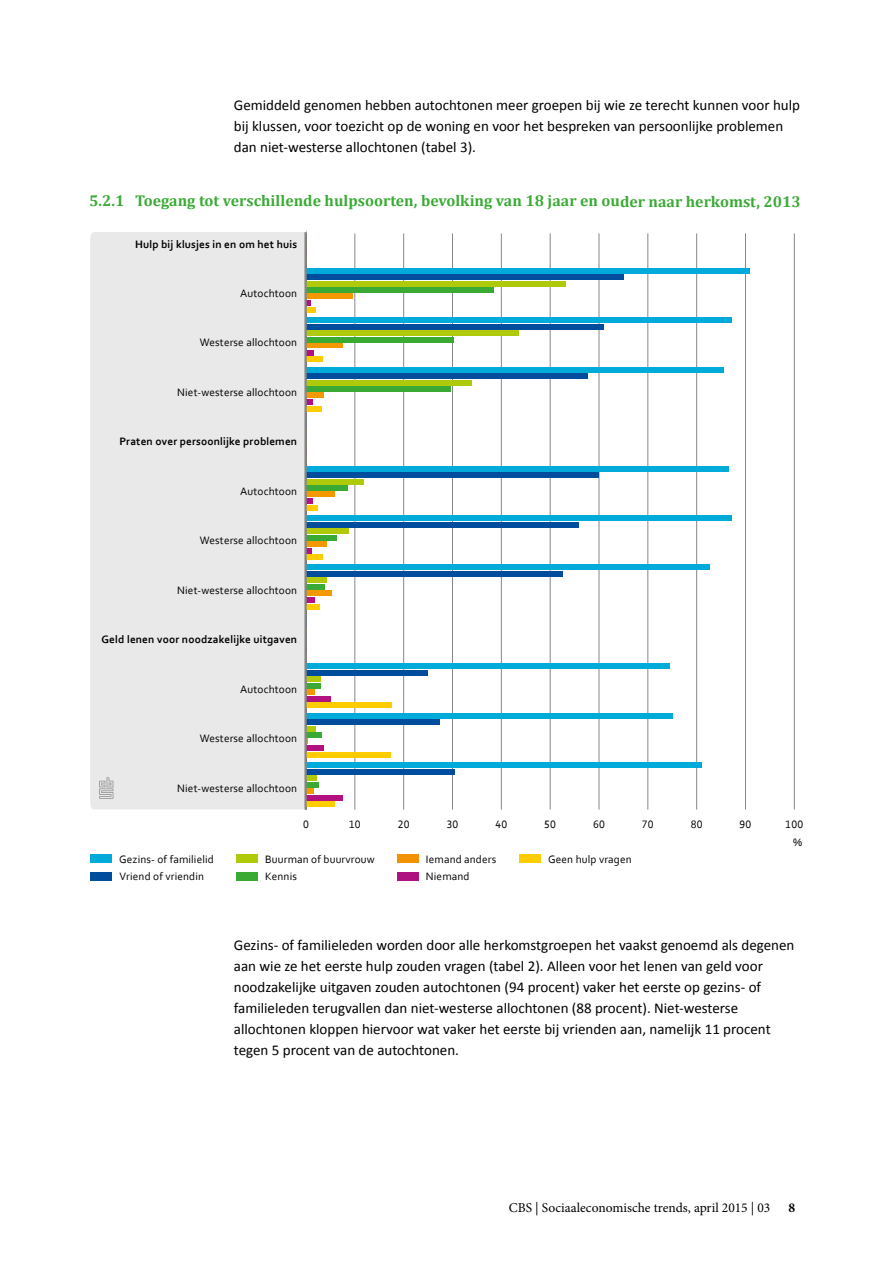
<style>
.page{position:relative;width:893px;height:1263px;background:#fff}
.page>*{position:absolute;margin:0;border:0;box-sizing:border-box;transform-origin:0 0}
.t1{font:700 15.75px "Cambria";color:#3aaa35}
.t2{font:15px/21px "Calibri";color:#000}
.t3{font:13.5px "Minion Pro";color:#000}
.t4{font:700 13.5px "Minion Pro";color:#000}
.t5{font:11.25px/17.2px "Corbel";letter-spacing:.01em;color:#000}
.t6{font:700 11.25px "Corbel";letter-spacing:.01em;color:#000}
</style>
<div class="page">
<div style="left:90px;top:232px;width:214px;height:577px;background:#e9e9e9"></div>
<svg style="left:99px;top:777px;width:14px;height:22px"></svg>
<hr style="left:355px;top:233px;width:1px;height:576px;background:#878787">
<hr style="left:403px;top:233px;width:1px;height:576px;background:#878787">
<hr style="left:452px;top:233px;width:1px;height:576px;background:#878787">
<hr style="left:501px;top:233px;width:1px;height:576px;background:#878787">
<hr style="left:550px;top:233px;width:1px;height:576px;background:#878787">
<hr style="left:599px;top:233px;width:1px;height:576px;background:#878787">
<hr style="left:648px;top:233px;width:1px;height:576px;background:#878787">
<hr style="left:696px;top:233px;width:1px;height:576px;background:#878787">
<hr style="left:745px;top:233px;width:1px;height:576px;background:#878787">
<hr style="left:794px;top:233px;width:1px;height:576px;background:#878787">
<div style="left:306px;top:307px;width:10px;height:5px;background:#fc0"></div>
<div style="left:306px;top:356px;width:16px;height:6px;background:#fc0"></div>
<div style="left:306px;top:406px;width:15px;height:5px;background:#fc0"></div>
<div style="left:306px;top:505px;width:12px;height:5px;background:#fc0"></div>
<div style="left:306px;top:554px;width:17px;height:6px;background:#fc0"></div>
<div style="left:306px;top:604px;width:13px;height:5px;background:#fc0"></div>
<div style="left:306px;top:703px;width:85px;height:5px;background:#fc0"></div>
<div style="left:306px;top:752px;width:85px;height:6px;background:#fc0"></div>
<div style="left:306px;top:801px;width:28px;height:6px;background:#fc0"></div>
<svg style="left:307px;top:300px;width:4px;height:6px"></svg>
<div style="left:306px;top:350px;width:8px;height:5px;background:#b31180"></div>
<svg style="left:307px;top:399px;width:5px;height:6px"></svg>
<div style="left:306px;top:498px;width:7px;height:6px;background:#b31180"></div>
<svg style="left:307px;top:548px;width:4px;height:5px"></svg>
<div style="left:306px;top:597px;width:9px;height:6px;background:#b31180"></div>
<div style="left:306px;top:696px;width:24px;height:6px;background:#b31180"></div>
<div style="left:306px;top:745px;width:18px;height:6px;background:#b31180"></div>
<div style="left:306px;top:795px;width:36px;height:6px;background:#b31180"></div>
<div style="left:306px;top:293px;width:46px;height:6px;background:#f49800"></div>
<div style="left:306px;top:342px;width:37px;height:6px;background:#f49800"></div>
<div style="left:306px;top:392px;width:17px;height:6px;background:#f49800"></div>
<div style="left:306px;top:491px;width:29px;height:5px;background:#f49800"></div>
<div style="left:306px;top:541px;width:21px;height:6px;background:#f49800"></div>
<div style="left:306px;top:590px;width:26px;height:5px;background:#f49800"></div>
<div style="left:306px;top:689px;width:8px;height:5px;background:#f49800"></div>
<svg style="left:307px;top:788px;width:6px;height:5px"></svg>
<div style="left:306px;top:287px;width:187px;height:6px;background:#3aaa35"></div>
<div style="left:306px;top:337px;width:147px;height:5px;background:#3aaa35"></div>
<div style="left:306px;top:386px;width:144px;height:6px;background:#3aaa35"></div>
<div style="left:306px;top:485px;width:42px;height:6px;background:#3aaa35"></div>
<div style="left:306px;top:535px;width:30px;height:5px;background:#3aaa35"></div>
<div style="left:306px;top:584px;width:18px;height:6px;background:#3aaa35"></div>
<div style="left:306px;top:683px;width:14px;height:6px;background:#3aaa35"></div>
<div style="left:306px;top:732px;width:15px;height:6px;background:#3aaa35"></div>
<div style="left:306px;top:782px;width:13px;height:6px;background:#3aaa35"></div>
<div style="left:306px;top:281px;width:260px;height:5px;background:#afca0b"></div>
<div style="left:306px;top:330px;width:212px;height:6px;background:#afca0b"></div>
<div style="left:306px;top:380px;width:165px;height:5px;background:#afca0b"></div>
<div style="left:306px;top:479px;width:57px;height:5px;background:#afca0b"></div>
<div style="left:306px;top:528px;width:43px;height:6px;background:#afca0b"></div>
<div style="left:306px;top:578px;width:20px;height:5px;background:#afca0b"></div>
<div style="left:306px;top:677px;width:14px;height:5px;background:#afca0b"></div>
<div style="left:306px;top:726px;width:9px;height:6px;background:#afca0b"></div>
<div style="left:306px;top:775px;width:10px;height:6px;background:#afca0b"></div>
<div style="left:306px;top:274px;width:318px;height:6px;background:#004d9d"></div>
<div style="left:306px;top:324px;width:298px;height:5px;background:#004d9d"></div>
<div style="left:306px;top:373px;width:281px;height:6px;background:#004d9d"></div>
<div style="left:306px;top:472px;width:293px;height:6px;background:#004d9d"></div>
<div style="left:306px;top:522px;width:273px;height:5px;background:#004d9d"></div>
<div style="left:306px;top:571px;width:256px;height:6px;background:#004d9d"></div>
<div style="left:306px;top:670px;width:122px;height:6px;background:#004d9d"></div>
<div style="left:306px;top:719px;width:134px;height:6px;background:#004d9d"></div>
<div style="left:306px;top:769px;width:149px;height:6px;background:#004d9d"></div>
<div style="left:306px;top:268px;width:444px;height:5px;background:#00abda"></div>
<div style="left:306px;top:317px;width:425px;height:6px;background:#00abda"></div>
<div style="left:306px;top:367px;width:417px;height:5px;background:#00abda"></div>
<div style="left:306px;top:466px;width:422px;height:5px;background:#00abda"></div>
<div style="left:306px;top:515px;width:425px;height:6px;background:#00abda"></div>
<div style="left:306px;top:565px;width:403px;height:5px;background:#00abda"></div>
<div style="left:306px;top:664px;width:363px;height:5px;background:#00abda"></div>
<div style="left:306px;top:713px;width:366px;height:6px;background:#00abda"></div>
<div style="left:306px;top:762px;width:395px;height:6px;background:#00abda"></div>
<div style="left:90px;top:855px;width:21px;height:8px;background:#00abda"></div>
<div style="left:91px;top:872px;width:21px;height:8px;background:#004d9d"></div>
<div style="left:236px;top:855px;width:21px;height:8px;background:#afca0b"></div>
<div style="left:236px;top:872px;width:21px;height:8px;background:#3aaa35"></div>
<div style="left:397px;top:855px;width:21px;height:8px;background:#f39200"></div>
<div style="left:519px;top:855px;width:21px;height:8px;background:#fc0"></div>
<div style="left:397px;top:872px;width:21px;height:8px;background:#af1280"></div>
<hr style="left:304px;top:232px;width:3px;height:577px;background:#878787">
<p class="t2" style="left:234px;top:95px;width:568px">Gemiddeld genomen hebben autochtonen meer groepen bij wie ze terecht kunnen voor hulp bij klussen, voor toezicht op de woning en voor het bespreken van persoonlijke problemen dan niet-westerse allochtonen (tabel 3).</p>
<p class="t1" style="left:89px;top:190px;width:713px">5.2.1 Toegang tot verschillende hulpsoorten, bevolking van 18 jaar en ouder naar herkomst, 2013</p>
<p class="t6" style="left:135px;top:237px;width:163px">Hulp bij klusjes in en om het huis</p>
<p class="t5" style="left:240px;top:284px;width:58px">Autochtoon</p>
<p class="t5" style="left:200px;top:334px;width:99px">Westerse allochtoon</p>
<p class="t5" style="left:177px;top:383px;width:121px">Niet-westerse allochtoon</p>
<p class="t6" style="left:119px;top:435px;width:179px">Praten over persoonlijke problemen</p>
<p class="t5" style="left:240px;top:482px;width:58px">Autochtoon</p>
<p class="t5" style="left:200px;top:532px;width:99px">Westerse allochtoon</p>
<p class="t5" style="left:177px;top:581px;width:121px">Niet-westerse allochtoon</p>
<p class="t6" style="left:102px;top:632px;width:197px">Geld lenen voor noodzakelijke uitgaven</p>
<p class="t5" style="left:240px;top:680px;width:58px">Autochtoon</p>
<p class="t5" style="left:200px;top:729px;width:99px">Westerse allochtoon</p>
<p class="t5" style="left:177px;top:779px;width:121px">Niet-westerse allochtoon</p>
<p class="t5" style="left:303px;top:816px;width:7px">0</p>
<p class="t5" style="left:349px;top:815px;width:13px">10</p>
<p class="t5" style="left:398px;top:816px;width:13px">20</p>
<p class="t5" style="left:447px;top:816px;width:13px">30</p>
<p class="t5" style="left:495px;top:816px;width:13px">40</p>
<p class="t5" style="left:544px;top:816px;width:13px">50</p>
<p class="t5" style="left:593px;top:816px;width:13px">60</p>
<p class="t5" style="left:642px;top:816px;width:13px">70</p>
<p class="t5" style="left:691px;top:816px;width:13px">80</p>
<p class="t5" style="left:740px;top:816px;width:13px">90</p>
<p class="t5" style="left:785px;top:816px;width:19px">100</p>
<p class="t5" style="left:119px;top:850px;width:96px">Gezins- of familielid<br>Vriend of vriendin</p>
<p class="t5" style="left:265px;top:850px;width:111px">Buurman of buurvrouw<br>Kennis</p>
<p class="t5" style="left:426px;top:850px;width:72px">Iemand anders</p>
<p class="t5" style="left:548px;top:850px;width:85px">Geen hulp vragen</p>
<p class="t5" style="left:426px;top:868px;width:45px">Niemand</p>
<p class="t5" style="left:793px;top:834px;width:11px">%</p>
<p class="t2" style="left:234px;top:935px;width:562px">Gezins- of familieleden worden door alle herkomstgroepen het vaakst genoemd als degenen aan wie ze het eerste hulp zouden vragen (tabel 2). Alleen voor het lenen van geld voor noodzakelijke uitgaven zouden autochtonen (94 procent) vaker het eerste op gezins- of familieleden terugvallen dan niet-westerse allochtonen (88 procent). Niet-westerse allochtonen kloppen hiervoor wat vaker het eerste bij vrienden aan, namelijk 11 procent tegen 5 procent van de autochtonen.</p>
<p class="t3" style="left:509px;top:1198px;width:263px">CBS | Sociaaleconomische trends, april 2015 | 03</p>
<p class="t4" style="left:788px;top:1198px;width:8px">8</p>
</div>
